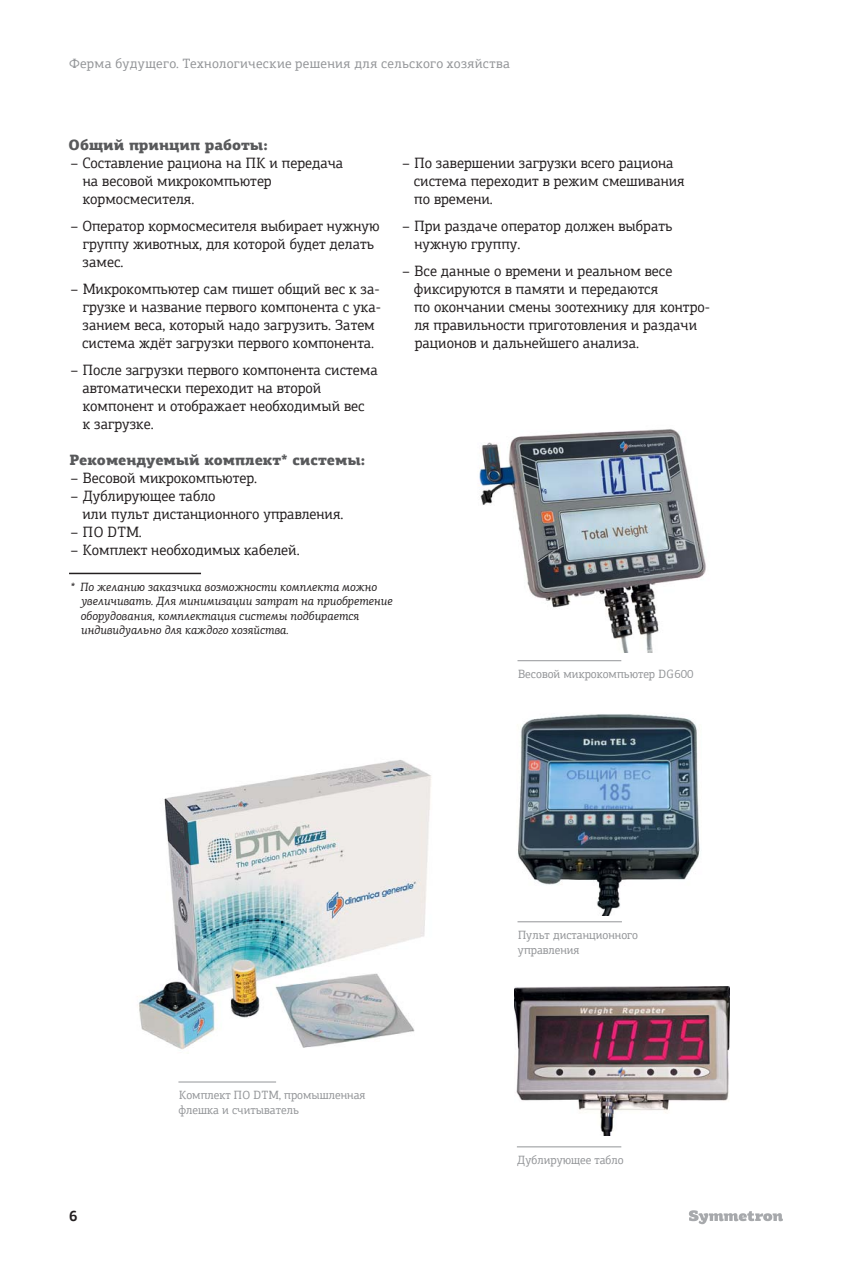
<style>
.page{position:relative;width:851px;height:1276px;background:#fff}
.page>*{position:absolute;margin:0;border:0;box-sizing:border-box;transform-origin:0 0}
.t1{font:15px/18px "PF Agora Slab Pro";color:#231f20;scale:.96 1}
.t2{font:900 15px "PF Agora Slab Pro";color:#58595b;scale:.96 1}
.t3{font:700 15px "PF Agora Slab Pro";color:#231f20;scale:.95 1}
.t4{font:13.5px "PF Agora Slab Pro";letter-spacing:.02em;color:#939598}
.t5{font:italic 12px/14.4px "PF Agora Slab Pro";color:#231f20;scale:.96 1}
.t6{font:12px/15px "PF Agora Slab Pro";color:#939598;scale:.96 1}
</style>
<div class="page">
<hr style="left:517px;top:1146px;width:104px;height:1px;background:#939598">
<img style="left:514px;top:987px;width:215px;height:148px">
<hr style="left:517px;top:921px;width:105px;height:1px;background:#939598">
<img style="left:518px;top:714px;width:182px;height:201px">
<hr style="left:178px;top:1081px;width:98px;height:1px;background:#939598">
<img style="left:139px;top:760px;width:292px;height:290px">
<hr style="left:517px;top:660px;width:104px;height:1px;background:#939598">
<img style="left:479px;top:429px;width:227px;height:223px">
<svg style="left:689px;top:1210px;width:93px;height:14px"></svg>
<hr style="left:69px;top:573px;width:132px;height:1px;background:#231f20">
<p class="t4" style="left:69px;top:58px;width:442px">Ферма будущего. Технологические решения для сельского хозяйства</p>
<p class="t2" style="left:69px;top:138px;width:209px">Общий принцип работы:</p>
<p class="t1" style="left:83px;top:155px;width:273px;text-indent:-12px">– Составление рациона на ПК и передача на весовой микрокомпьютер кормосмесителя.</p>
<p class="t1" style="left:82px;top:218px;width:311px;text-indent:-12px">– Оператор кормосмесителя выбирает нужную группу животных, для которой будет делать замес.</p>
<p class="t1" style="left:82px;top:281px;width:313px;text-indent:-11px">– Микрокомпьютер сам пишет общий вес к за&shy;грузке и название первого компонента с ука&shy;занием веса, который надо загрузить. Затем система ждёт загрузки первого компонента.</p>
<p class="t1" style="left:82px;top:362px;width:309px;text-indent:-12px">– После загрузки первого компонента система автоматически переходит на второй компонент и отображает необходимый вес<br>к загрузке.</p>
<p class="t2" style="left:70px;top:453px;width:309px">Рекомендуемый комплект* системы:</p>
<p class="t1" style="left:71px;top:470px;width:195px">– Весовой микрокомпьютер.</p>
<p class="t1" style="left:83px;top:488px;width:273px;text-indent:-12px">– Дублирующее табло<br>или пульт дистанционного управления.</p>
<p class="t1" style="left:71px;top:524px;width:76px">– ПО DTM.</p>
<p class="t1" style="left:71px;top:542px;width:240px">– Комплект необходимых кабелей.</p>
<p class="t5" style="left:81px;top:580px;width:326px;text-indent:-10px">* По желанию заказчика возможности комплекта можно увеличивать. Для минимизации затрат на приобретение оборудования, комплектация системы подбирается индивидуально для каждого хозяйства.</p>
<p class="t1" style="left:413px;top:155px;width:284px;text-indent:-11px">– По завершении загрузки всего рациона система переходит в режим смешивания по времени.</p>
<p class="t1" style="left:414px;top:218px;width:270px;text-indent:-12px">– При раздаче оператор должен выбрать нужную группу.</p>
<p class="t1" style="left:414px;top:263px;width:310px;text-indent:-11px">– Все данные о времени и реальном весе фиксируются в памяти и передаются<br>по окончании смены зоотехнику для контро&shy;ля правильности приготовления и раздачи рационов и дальнейшего анализа.</p>
<p class="t6" style="left:518px;top:667px;width:184px">Весовой микрокомпьютер DG600</p>
<p class="t3" style="left:69px;top:1209px;width:10px">6</p>
<p class="t6" style="left:178px;top:1088px;width:196px">Комплект ПО DTM, промышленная флешка и считыватель</p>
<p class="t6" style="left:517px;top:928px;width:127px">Пульт дистанционного управления</p>
<p class="t6" style="left:517px;top:1153px;width:112px">Дублирующее табло</p>
</div>
